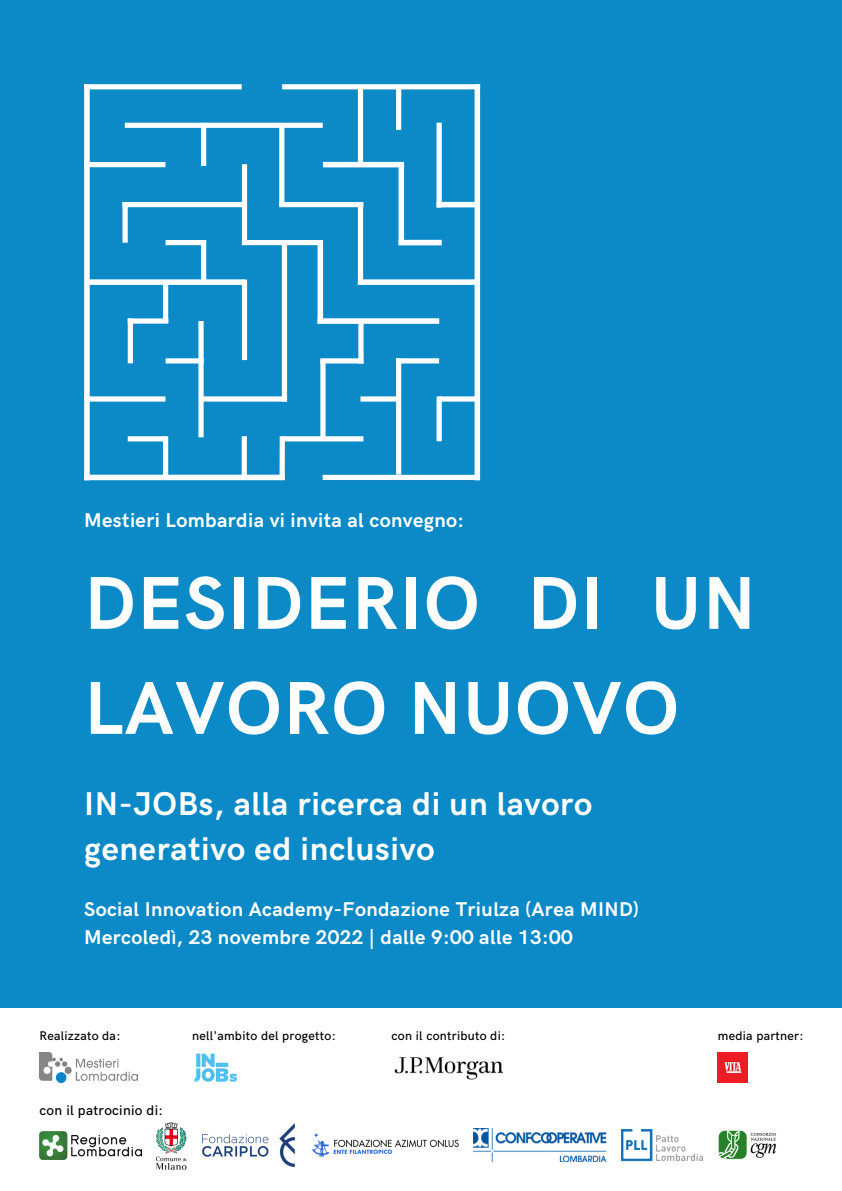
<style>
.page{position:relative;width:842px;height:1191px;background:#fff}
.page>*{position:absolute;margin:0;border:0;box-sizing:border-box;transform-origin:0 0}
.t1{font:700 75px/105px "HK Grotesk";letter-spacing:.02em;color:#fff}
.t2{font:700 33px/45.7px "HK Grotesk";letter-spacing:.02em;color:#fff}
.t3{font:700 20px/27.7px "HK Grotesk";letter-spacing:.02em;color:#fff}
.t4{font:500 14px "HK Grotesk";letter-spacing:.02em;color:#000}
.t5{font:500 12.6px "HK Grotesk";letter-spacing:.02em;color:#000}
</style>
<div class="page">
<div style="left:0;top:0;width:842px;height:1190px;background:#0b8ac7"></div>
<div style="left:0;top:1008px;width:842px;height:182px;background:#fff"></div>
<div style="left:84px;top:84px;width:158px;height:5px;background:#fff"></div>
<div style="left:282px;top:84px;width:198px;height:5px;background:#fff"></div>
<div style="left:323px;top:474px;width:157px;height:6px;background:#fff"></div>
<div style="left:84px;top:474px;width:201px;height:6px;background:#fff"></div>
<div style="left:475px;top:84px;width:5px;height:396px;background:#fff"></div>
<div style="left:84px;top:84px;width:6px;height:396px;background:#fff"></div>
<div style="left:125px;top:123px;width:198px;height:5px;background:#fff"></div>
<div style="left:122px;top:202px;width:122px;height:5px;background:#fff"></div>
<div style="left:358px;top:279px;width:119px;height:6px;background:#fff"></div>
<div style="left:318px;top:318px;width:121px;height:6px;background:#fff"></div>
<div style="left:87px;top:279px;width:157px;height:6px;background:#fff"></div>
<div style="left:84px;top:396px;width:81px;height:5px;background:#fff"></div>
<div style="left:84px;top:162px;width:81px;height:5px;background:#fff"></div>
<div style="left:201px;top:396px;width:86px;height:5px;background:#fff"></div>
<div style="left:282px;top:436px;width:81px;height:5px;background:#fff"></div>
<div style="left:279px;top:202px;width:84px;height:5px;background:#fff"></div>
<div style="left:323px;top:162px;width:81px;height:5px;background:#fff"></div>
<div style="left:242px;top:240px;width:81px;height:5px;background:#fff"></div>
<div style="left:439px;top:396px;width:39px;height:5px;background:#fff"></div>
<div style="left:437px;top:202px;width:40px;height:5px;background:#fff"></div>
<div style="left:360px;top:396px;width:39px;height:5px;background:#fff"></div>
<div style="left:128px;top:436px;width:38px;height:5px;background:#fff"></div>
<div style="left:166px;top:358px;width:38px;height:5px;background:#fff"></div>
<div style="left:128px;top:318px;width:40px;height:6px;background:#fff"></div>
<div style="left:396px;top:358px;width:43px;height:5px;background:#fff"></div>
<div style="left:320px;top:358px;width:43px;height:5px;background:#fff"></div>
<div style="left:166px;top:240px;width:38px;height:5px;background:#fff"></div>
<div style="left:163px;top:436px;width:5px;height:41px;background:#fff"></div>
<div style="left:242px;top:436px;width:5px;height:41px;background:#fff"></div>
<div style="left:279px;top:436px;width:6px;height:44px;background:#fff"></div>
<div style="left:436px;top:396px;width:6px;height:45px;background:#fff"></div>
<div style="left:128px;top:318px;width:5px;height:45px;background:#fff"></div>
<div style="left:163px;top:282px;width:5px;height:41px;background:#fff"></div>
<div style="left:201px;top:240px;width:5px;height:43px;background:#fff"></div>
<div style="left:122px;top:202px;width:6px;height:41px;background:#fff"></div>
<div style="left:201px;top:125px;width:5px;height:41px;background:#fff"></div>
<div style="left:396px;top:87px;width:5px;height:43px;background:#fff"></div>
<div style="left:358px;top:320px;width:6px;height:43px;background:#fff"></div>
<div style="left:399px;top:240px;width:43px;height:5px;background:#fff"></div>
<div style="left:396px;top:358px;width:5px;height:116px;background:#fff"></div>
<div style="left:198px;top:321px;width:6px;height:116px;background:#fff"></div>
<div style="left:320px;top:360px;width:6px;height:79px;background:#fff"></div>
<div style="left:242px;top:279px;width:5px;height:81px;background:#fff"></div>
<div style="left:242px;top:164px;width:5px;height:81px;background:#fff"></div>
<div style="left:279px;top:125px;width:5px;height:81px;background:#fff"></div>
<div style="left:358px;top:85px;width:5px;height:80px;background:#fff"></div>
<div style="left:436px;top:123px;width:6px;height:84px;background:#fff"></div>
<div style="left:398px;top:165px;width:6px;height:80px;background:#fff"></div>
<div style="left:358px;top:202px;width:5px;height:83px;background:#fff"></div>
<div style="left:318px;top:242px;width:5px;height:81px;background:#fff"></div>
<div style="left:282px;top:243px;width:5px;height:158px;background:#fff"></div>
<img style="left:194px;top:1053px;width:43px;height:29px">
<img style="left:40px;top:1052px;width:97px;height:30px">
<img style="left:718px;top:1052px;width:30px;height:30px">
<img style="left:394px;top:1057px;width:109px;height:23px">
<img style="left:474px;top:1128px;width:132px;height:33px">
<img style="left:203px;top:1123px;width:92px;height:45px">
<img style="left:40px;top:1131px;width:102px;height:28px">
<img style="left:621px;top:1129px;width:82px;height:32px">
<img style="left:718px;top:1130px;width:59px;height:30px">
<img style="left:313px;top:1133px;width:146px;height:23px">
<img style="left:156px;top:1122px;width:31px;height:48px">
<p class="t3" style="left:84px;top:506px;width:382px">Mestieri Lombardia vi invita al convegno:</p>
<h1 class="t1" style="left:84px;top:553px;width:673px">DESIDERIO DI UN<br>LAVORO NUOVO</h1>
<h2 class="t2" style="left:84px;top:781px;width:509px">IN-JOBs, alla ricerca di un lavoro generativo ed inclusivo</h2>
<p class="t3" style="left:84px;top:895px;width:556px">Social Innovation Academy-Fondazione Triulza (Area MIND)<br>Mercoledì, 23 novembre 2022 | dalle 9:00 alle 13:00</p>
<p class="t5" style="left:40px;top:1028px;width:82px">Realizzato da:</p>
<p class="t5" style="left:192px;top:1028px;width:145px">nell'ambito del progetto:</p>
<p class="t5" style="left:392px;top:1028px;width:115px">con il contributo di:</p>
<p class="t5" style="left:718px;top:1028px;width:87px">media partner:</p>
<p class="t4" style="left:40px;top:1101px;width:125px">con il patrocinio di:</p>
</div>
